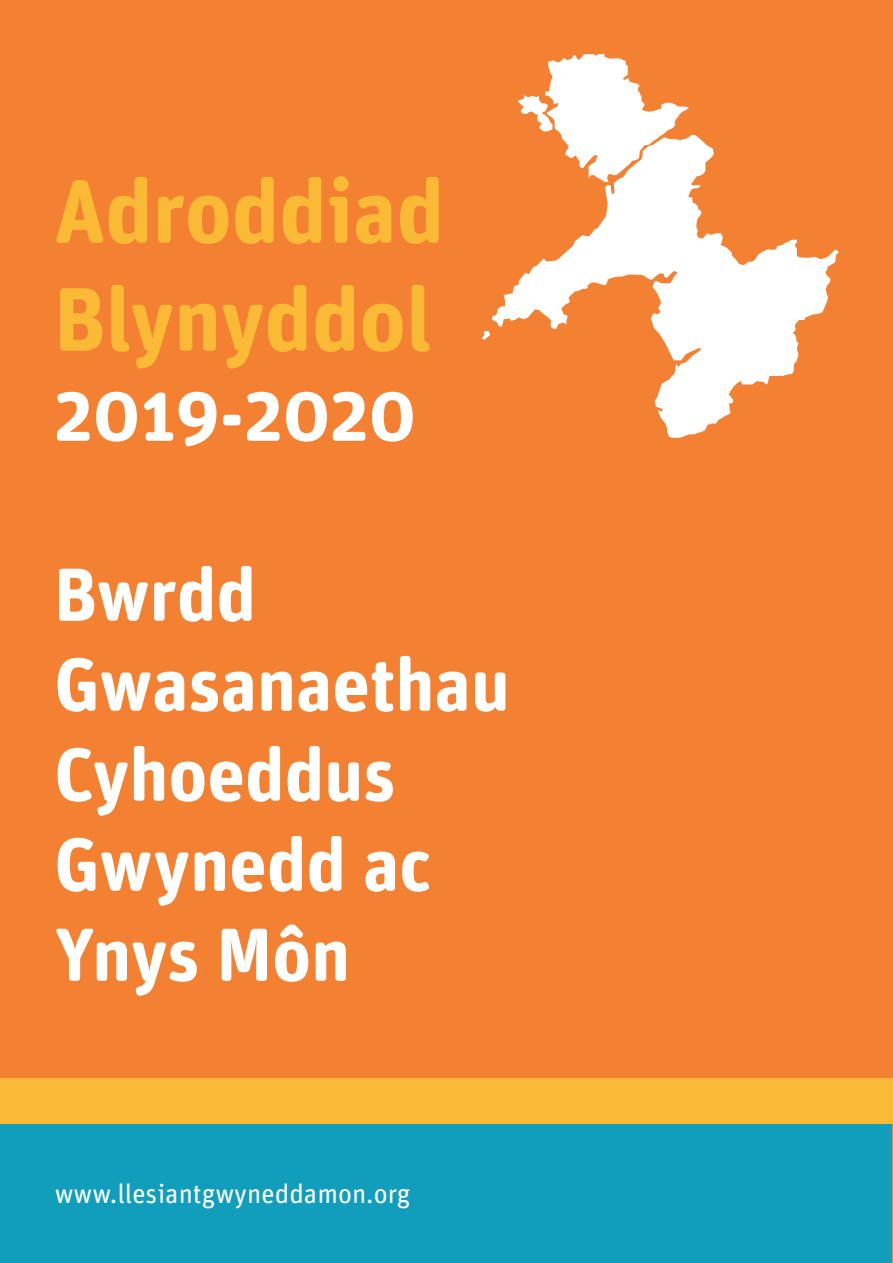
<style>
.page{position:relative;width:893px;height:1263px;background:#f48032}
.page>*{position:absolute;margin:0;border:0;box-sizing:border-box;transform-origin:0 0}
.t1{font:700 90px/108px "Unit Rounded Pro";color:#faba36}
.t2{font:700 75px/90px "Unit Rounded Pro";color:#fff}
.t3{font:27px "Unit Rounded Pro";color:#fff}
</style>
<div class="page">
<div style="left:0;top:1124px;width:892px;height:139px;background:#119ebd"></div>
<div style="left:0;top:1078px;width:893px;height:46px;background:#faba36"></div>
<svg style="left:492px;top:135px;width:347px;height:303px"></svg>
<svg style="left:482px;top:331px;width:8px;height:9px"></svg>
<svg style="left:518px;top:54px;width:171px;height:128px"></svg>
<p class="t1" style="left:54px;top:153px;width:392px">Adroddiad<br>Blynyddol</p>
<p class="t2" style="left:54px;top:366px;width:364px">2019-2020</p>
<p class="t2" style="left:54px;top:546px;width:457px">Bwrdd<br>Gwasanaethau<br>Cyhoeddus<br>Gwynedd ac<br>Ynys Môn</p>
<p class="t3" style="left:55px;top:1175px;width:357px">www.llesiantgwyneddamon.org</p>
</div>
